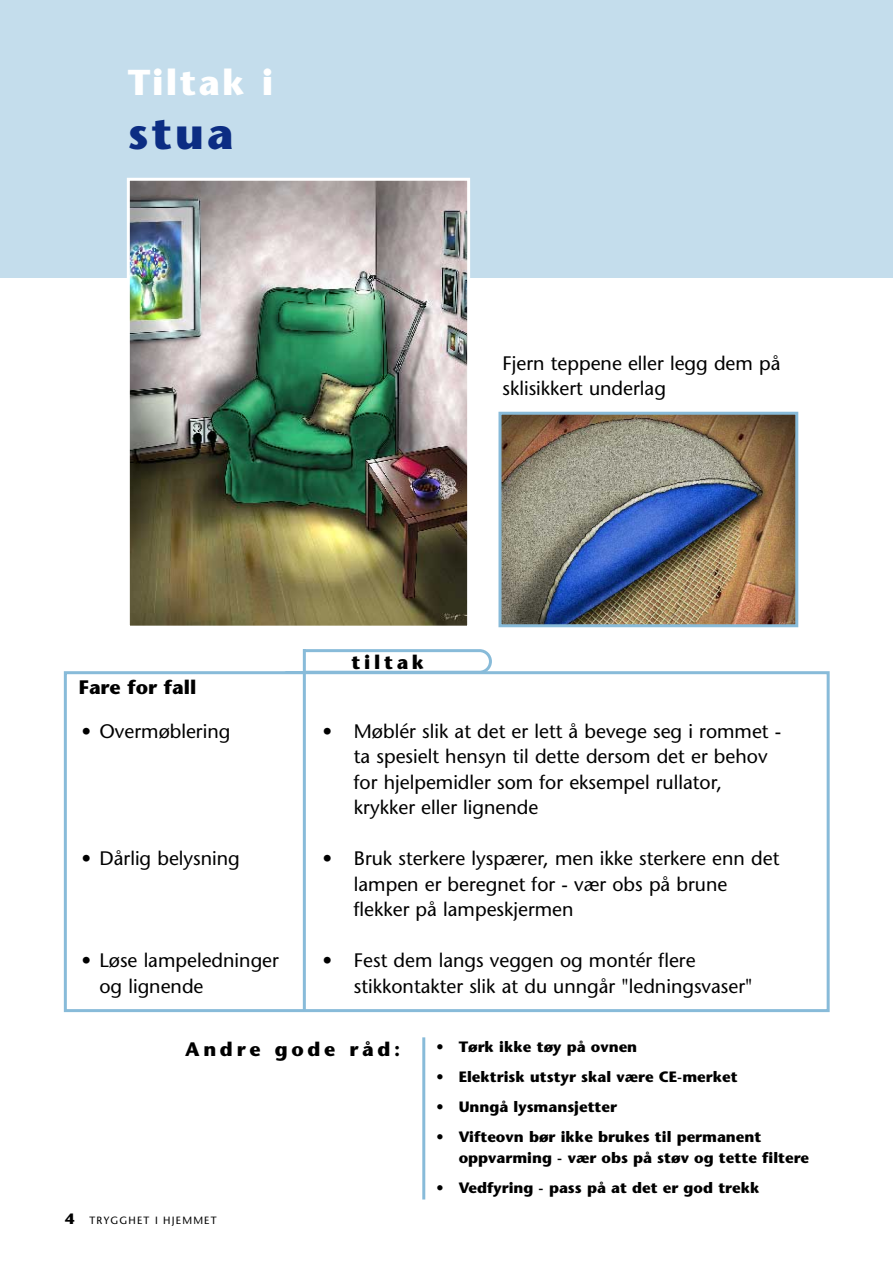
<style>
.page{position:relative;width:893px;height:1262px;background:#fff}
.page>*{position:absolute;margin:0;border:0;box-sizing:border-box;transform-origin:0 0}
.t1{font:700 45px "Stone Sans";color:#0c2d83}
.t2{font:700 36px "Stone Sans";letter-spacing:.065em;color:#fff}
.t3{font:19.5px/25.5px "Stone Sans";color:#000}
.t4{font:700 19.5px "Stone Sans";letter-spacing:.19em;color:#000}
.t5{font:700 19.5px "Stone Sans";color:#000}
.t6{font:700 15px/21px "Stone Sans";color:#000}
.t7{font:10.5px "Stone Sans";letter-spacing:.115em;color:#000}
.s1{font-weight:700;font-size:15px}
</style>
<div class="page">
<div style="left:0;top:0;width:892px;height:277px;background:#c4ddec"></div>
<div style="left:881px;top:0;width:11px;height:278px;background:#c4ddec"></div>
<img style="left:131px;top:182px;width:335px;height:228px">
<div style="left:127px;top:178px;width:343px;height:450px;border:3px solid #fff"></div>
<img style="left:63px;top:410px;width:767px;height:603px">
<svg style="left:280px;top:649px;width:212px;height:24px"></svg>
<div style="left:272px;top:633px;width:31px;height:38px;background:#fff"></div>
<hr style="left:303px;top:649px;width:3px;height:361px;background:#88bbd9">
<hr style="left:422px;top:1037px;width:3px;height:162px;background:#88bbd9">
<h2 class="t2" style="left:128px;top:68px;width:147px">Tiltak i</h2>
<h1 class="t1" style="left:128px;top:116px;width:107px">stua</h1>
<p class="t3" style="left:502px;top:352px;width:279px">Fjern teppene eller legg dem på sklisikkert underlag</p>
<p class="t5" style="left:79px;top:680px;width:119px">Fare for fall</p>
<p class="t3" style="left:81px;top:720px;width:150px">• Overmøblering</p>
<p class="t3" style="left:81px;top:847px;width:160px">• Dårlig belysning</p>
<p class="t3" style="left:99px;top:949px;width:181px;text-indent:-18px">• Løse lampeledninger og lignende</p>
<p class="t4" style="left:351px;top:654px;width:74px">tiltak</p>
<p class="t3" style="left:354px;top:720px;width:429px;text-indent:-32px">• Møblér slik at det er lett å bevege seg i rommet - ta spesielt hensyn til dette dersom det er behov for hjelpemidler som for eksempel rullator, krykker eller lignende</p>
<p class="t3" style="left:354px;top:847px;width:427px;text-indent:-32px">• Bruk sterkere lyspærer, men ikke sterkere enn det lampen er beregnet for - vær obs på brune flekker på lampeskjermen</p>
<p class="t3" style="left:354px;top:949px;width:400px;text-indent:-32px">• Fest dem langs veggen og montér flere stikkontakter slik at du unngår "ledningsvaser"</p>
<p class="t4" style="left:185px;top:1041px;width:216px">Andre gode råd:</p>
<p class="t7" style="left:65px;top:1216px;width:153px"><span class="s1">4</span> TRYGGHET I HJEMMET</p>
<p class="t6" style="left:436px;top:1038px;width:202px">• Tørk ikke tøy på ovnen</p>
<p class="t6" style="left:436px;top:1068px;width:303px">• Elektrisk utstyr skal være CE-merket</p>
<p class="t6" style="left:436px;top:1098px;width:182px">• Unngå lysmansjetter</p>
<p class="t6" style="left:458px;top:1128px;width:352px;text-indent:-22px">• Vifteovn bør ikke brukes til permanent oppvarming - vær obs på støv og tette filtere</p>
<p class="t6" style="left:436px;top:1179px;width:325px">• Vedfyring - pass på at det er god trekk</p>
</div>
